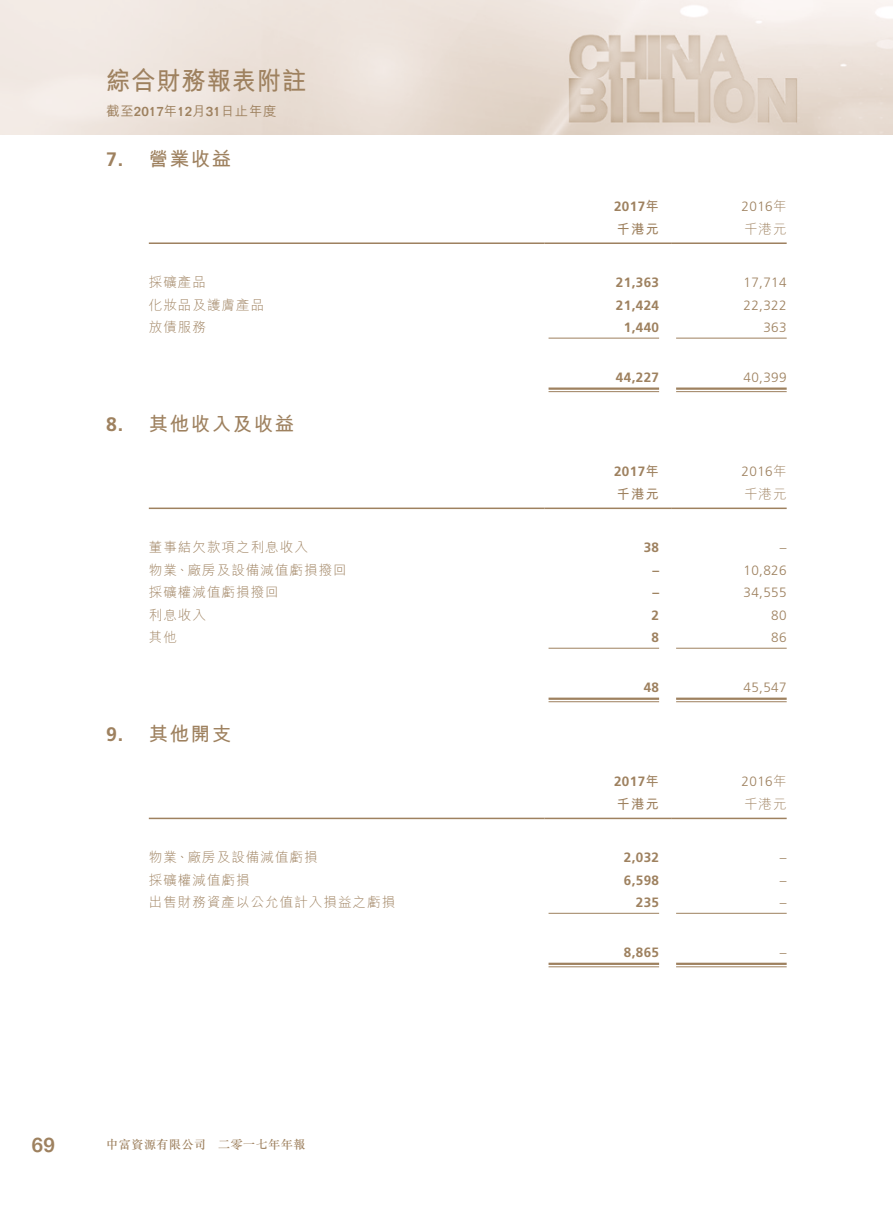
<style>
.page{position:relative;width:893px;height:1212px;background:#fff}
.page>*{position:absolute;margin:0;border:0;box-sizing:border-box;transform-origin:0 0}
.t1{font:700 25.5px "M Hei HK";letter-spacing:.035em;color:#9e815f;scale:.95 1}
.t2{font:500 21px "Folio Std";color:#9e815f}
.Heading_1{font:700 19.5px "M Hei HK";letter-spacing:.08em;color:#9e815f}
.Heading_1-2{font:700 19.5px "Frutiger LT Std";color:#9e815f}
.Body_Text{font:300 13.5px "M Hei HK";letter-spacing:.08em;color:#9e815f}
.Body_Text-2{font:700 13.5px "Frutiger LT Std";letter-spacing:.03em;color:#9e815f}
.Body_Text-3{font:300 13.5px "Frutiger LT Std";letter-spacing:.03em;color:#9e815f}
.t3{font:500 13.5px "M Hei HK";letter-spacing:.05em;color:#9e815f}
.Body_Text-4{font:700 13.5px "M Hei HK";letter-spacing:.08em;color:#9e815f}
.t4{font:500 12px "M Sung HK";letter-spacing:.045em;color:#9e815f}
.s1{font-family:"Folio Std"}
.s2{font-family:"M Hei HK"}
</style>
<div class="page">
<img style="left:0;top:0;width:893px;height:134px">
<hr style="left:149px;top:242px;width:395px;height:2px;background:#9e815f">
<hr style="left:544px;top:242px;width:128px;height:2px;background:#9e815f">
<hr style="left:672px;top:242px;width:115px;height:2px;background:#9e815f">
<hr style="left:549px;top:338px;width:110px;height:1px;background:#9e815f">
<hr style="left:676px;top:338px;width:111px;height:1px;background:#9e815f">
<hr style="left:549px;top:387px;width:110px;height:3px;background:#9e815f">
<hr style="left:549px;top:391px;width:110px;height:1px;background:#9e815f">
<hr style="left:676px;top:387px;width:111px;height:3px;background:#9e815f">
<hr style="left:676px;top:391px;width:111px;height:1px;background:#9e815f">
<hr style="left:149px;top:507px;width:395px;height:2px;background:#9e815f">
<hr style="left:544px;top:507px;width:128px;height:2px;background:#9e815f">
<hr style="left:672px;top:507px;width:115px;height:2px;background:#9e815f">
<hr style="left:549px;top:648px;width:110px;height:1px;background:#9e815f">
<hr style="left:676px;top:648px;width:111px;height:1px;background:#9e815f">
<hr style="left:549px;top:697px;width:110px;height:3px;background:#9e815f">
<hr style="left:549px;top:701px;width:110px;height:1px;background:#9e815f">
<hr style="left:676px;top:697px;width:111px;height:3px;background:#9e815f">
<hr style="left:676px;top:701px;width:111px;height:1px;background:#9e815f">
<hr style="left:149px;top:818px;width:395px;height:1px;background:#9e815f">
<hr style="left:544px;top:818px;width:128px;height:1px;background:#9e815f">
<hr style="left:672px;top:818px;width:115px;height:1px;background:#9e815f">
<hr style="left:549px;top:913px;width:110px;height:1px;background:#9e815f">
<hr style="left:676px;top:913px;width:111px;height:1px;background:#9e815f">
<hr style="left:549px;top:963px;width:110px;height:2px;background:#9e815f">
<hr style="left:549px;top:966px;width:110px;height:1px;background:#9e815f">
<hr style="left:676px;top:963px;width:111px;height:2px;background:#9e815f">
<hr style="left:676px;top:966px;width:111px;height:1px;background:#9e815f">
<h1 class="t1" style="left:106px;top:62px;width:212px">綜合財務報表附註</h1>
<p class="t3" style="left:106px;top:101px;width:172px">截至<span class="s1">2017</span>年<span class="s1">12</span>月<span class="s1">31</span>日止年度</p>
<p class="Heading_1-2" style="left:106px;top:148px;width:18px">7.</p>
<p class="Heading_1" style="left:149px;top:145px;width:84px">營業收益</p>
<p class="Body_Text" style="left:149px;top:275px;width:59px">採礦產品</p>
<p class="Body_Text" style="left:149px;top:298px;width:117px">化妝品及護膚產品</p>
<p class="Body_Text" style="left:149px;top:320px;width:59px">放債服務</p>
<p class="Heading_1-2" style="left:106px;top:413px;width:18px">8.</p>
<p class="Heading_1" style="left:149px;top:410px;width:147px">其他收入及收益</p>
<p class="Body_Text" style="left:149px;top:540px;width:161px">董事結欠款項之利息收入</p>
<p class="Body_Text" style="left:149px;top:563px;width:199px">物業、廠房及設備減值虧損撥回</p>
<p class="Body_Text" style="left:149px;top:585px;width:131px">採礦權減值虧損撥回</p>
<p class="Body_Text" style="left:149px;top:608px;width:59px">利息收入</p>
<p class="Body_Text" style="left:149px;top:630px;width:30px">其他</p>
<p class="Heading_1-2" style="left:106px;top:723px;width:18px">9.</p>
<p class="Heading_1" style="left:149px;top:720px;width:84px">其他開支</p>
<p class="Body_Text" style="left:149px;top:850px;width:170px">物業、廠房及設備減值虧損</p>
<p class="Body_Text" style="left:149px;top:873px;width:102px">採礦權減值虧損</p>
<p class="Body_Text" style="left:149px;top:895px;width:248px">出售財務資產以公允值計入損益之虧損</p>
<h2 class="t2" style="left:31px;top:1132px;width:25px">69</h2>
<p class="t4" style="left:106px;top:1136px;width:101px">中富資源有限公司</p>
<p class="t4" style="left:218px;top:1136px;width:89px">二零一七年年報</p>
<p class="Body_Text-2" style="left:614px;top:199px;width:47px">2017<span class="s2">年</span></p>
<p class="Body_Text-3" style="left:742px;top:199px;width:47px">2016<span class="s2">年</span></p>
<p class="Body_Text-4" style="left:616px;top:219px;width:44px">千港元</p>
<p class="Body_Text" style="left:744px;top:222px;width:44px">千港元</p>
<p class="Body_Text-2" style="left:616px;top:275px;width:45px">21,363</p>
<p class="Body_Text-3" style="left:743px;top:275px;width:45px">17,714</p>
<p class="Body_Text-2" style="left:616px;top:297px;width:45px">21,424</p>
<p class="Body_Text-3" style="left:743px;top:297px;width:45px">22,322</p>
<p class="Body_Text-2" style="left:624px;top:320px;width:37px">1,440</p>
<p class="Body_Text-3" style="left:763px;top:320px;width:25px">363</p>
<p class="Body_Text-2" style="left:616px;top:369px;width:45px">44,227</p>
<p class="Body_Text-3" style="left:743px;top:369px;width:45px">40,399</p>
<p class="Body_Text-2" style="left:614px;top:464px;width:47px">2017<span class="s2">年</span></p>
<p class="Body_Text-3" style="left:742px;top:464px;width:47px">2016<span class="s2">年</span></p>
<p class="Body_Text-4" style="left:616px;top:484px;width:44px">千港元</p>
<p class="Body_Text" style="left:744px;top:487px;width:44px">千港元</p>
<p class="Body_Text-2" style="left:644px;top:540px;width:17px">38</p>
<p class="Body_Text-3" style="left:780px;top:540px;width:8px">–</p>
<p class="Body_Text-2" style="left:652px;top:562px;width:8px">–</p>
<p class="Body_Text-3" style="left:743px;top:562px;width:45px">10,826</p>
<p class="Body_Text-2" style="left:652px;top:585px;width:8px">–</p>
<p class="Body_Text-3" style="left:743px;top:585px;width:45px">34,555</p>
<p class="Body_Text-2" style="left:652px;top:607px;width:9px">2</p>
<p class="Body_Text-3" style="left:771px;top:607px;width:17px">80</p>
<p class="Body_Text-2" style="left:652px;top:630px;width:9px">8</p>
<p class="Body_Text-3" style="left:771px;top:630px;width:17px">86</p>
<p class="Body_Text-2" style="left:644px;top:679px;width:17px">48</p>
<p class="Body_Text-3" style="left:743px;top:679px;width:45px">45,547</p>
<p class="Body_Text-2" style="left:614px;top:774px;width:47px">2017<span class="s2">年</span></p>
<p class="Body_Text-3" style="left:742px;top:774px;width:47px">2016<span class="s2">年</span></p>
<p class="Body_Text-4" style="left:616px;top:794px;width:44px">千港元</p>
<p class="Body_Text" style="left:744px;top:797px;width:44px">千港元</p>
<p class="Body_Text-2" style="left:624px;top:850px;width:37px">2,032</p>
<p class="Body_Text-3" style="left:780px;top:850px;width:8px">–</p>
<p class="Body_Text-2" style="left:624px;top:872px;width:37px">6,598</p>
<p class="Body_Text-3" style="left:780px;top:873px;width:8px">–</p>
<p class="Body_Text-2" style="left:636px;top:895px;width:25px">235</p>
<p class="Body_Text-3" style="left:780px;top:895px;width:8px">–</p>
<p class="Body_Text-2" style="left:624px;top:944px;width:37px">8,865</p>
<p class="Body_Text-3" style="left:780px;top:945px;width:8px">–</p>
</div>
